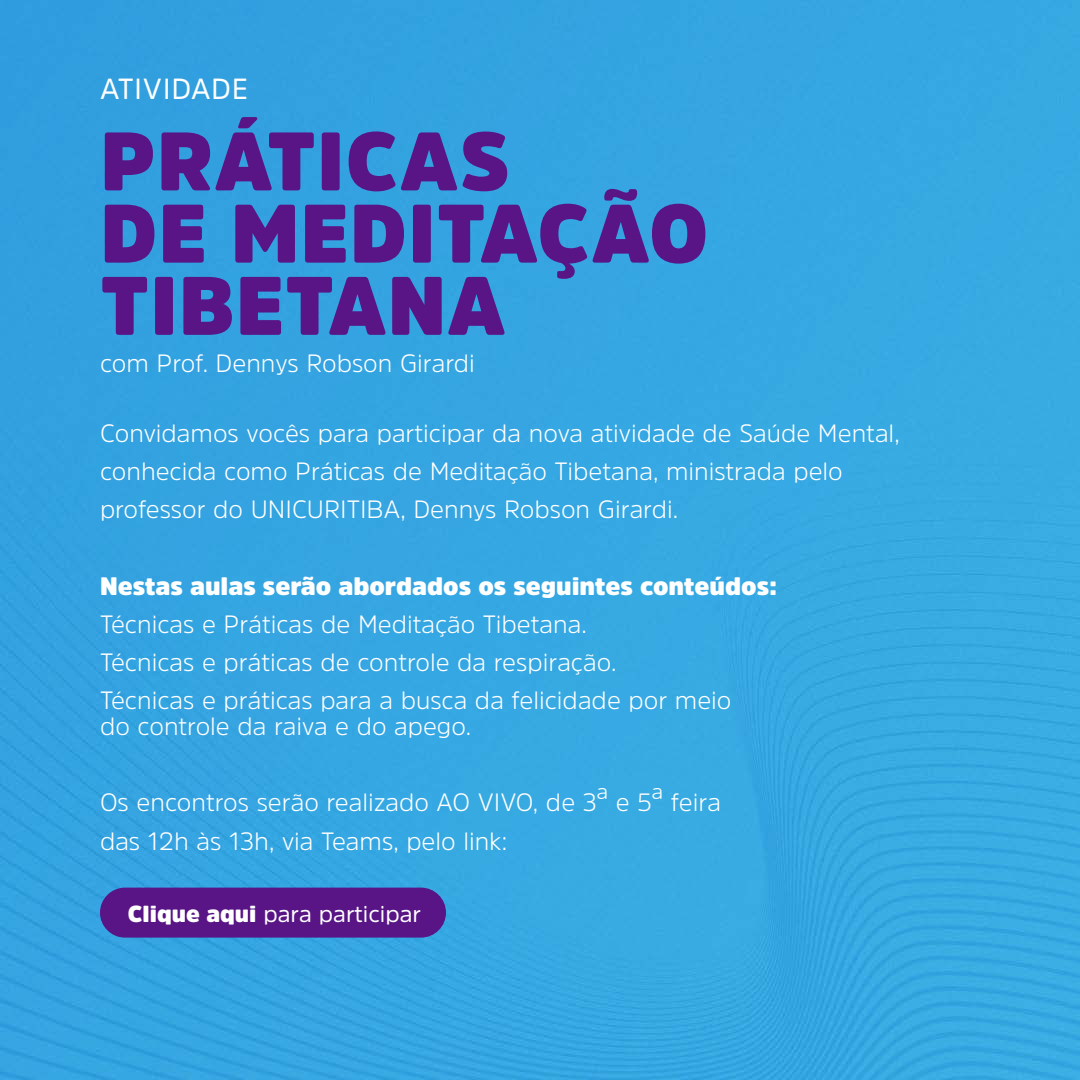
<style>
.page{position:relative;width:1080px;height:1080px;background:#35a6e2}
.page>*{position:absolute;margin:0;border:0;box-sizing:border-box;transform-origin:0 0}
.t1{font:900 81.9px/72.2px "Amsi Pro";letter-spacing:.02em;color:#591586}
.t2{font:29.1px "Amsi Pro";letter-spacing:.02em;color:#fff}
.t3{font:300 25px/38.1px "Amsi Pro";color:#fff}
.t4{font:900 25px "Amsi Pro";color:#fff}
.t5{font:23px "Amsi Pro";color:#fff}
.s1{font-weight:900}
</style>
<div class="page">
<div style="left:100px;top:888px;width:346px;height:50px;background:#591586;border-radius:25px"></div>
<p class="t2" style="left:100px;top:68px;width:149px">ATIVIDADE</p>
<h1 class="t1" style="left:101px;top:125px;width:609px">PRÁTICAS<br>DE MEDITAÇÃO<br>TIBETANA</h1>
<p class="t3" style="left:100px;top:343px;width:376px">com Prof. Dennys Robson Girardi</p>
<p class="t3" style="left:100px;top:413px;width:801px">Convidamos vocês para participar da nova atividade de Saúde Mental, conhecida como Práticas de Meditação Tibetana, ministrada pelo professor do UNICURITIBA, Dennys Robson Girardi.</p>
<p class="t4" style="left:100px;top:568px;width:679px">Nestas aulas serão abordados os seguintes conteúdos:</p>
<p class="t3" style="left:100px;top:604px;width:633px">Técnicas e Práticas de Meditação Tibetana.<br>Técnicas e práticas de controle da respiração.<br>Técnicas e práticas para a busca da felicidade por meio</p>
<p class="t3" style="left:100px;top:707px;width:373px">do controle da raiva e do apego.</p>
<p class="t3" style="left:100px;top:783px;width:622px">Os encontros serão realizado AO VIVO, de 3ª e 5ª feira das 12h às 13h, via Teams, pelo link:</p>
<p class="t5" style="left:128px;top:899px;width:295px"><span class="s1">Clique aqui</span> para participar</p>
</div>
